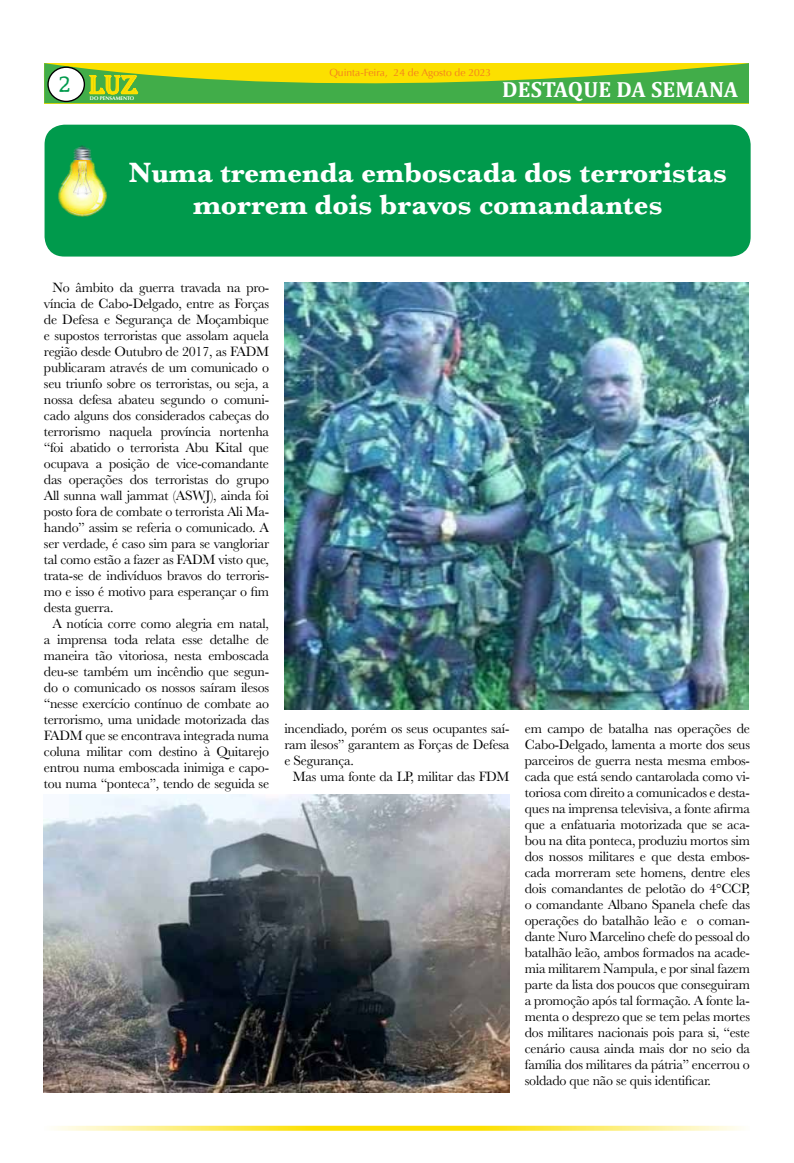
<style>
.page{position:relative;width:794px;height:1163px;background:#fff}
.page>*{position:absolute;margin:0;border:0;box-sizing:border-box;transform-origin:0 0}
.t1{font:700 29px/32px "Baskerville";color:#fff;text-align:center}
.t2{font:27.5px "Algerian";color:#fce000}
.t3{font:700 22px "Cambria";letter-spacing:.01em;color:#fff}
.t4{font:21px "Antihistory";color:#009a4c}
.t5{font:14px/16px "Baskerville";letter-spacing:-.02em;color:#000;text-align:justify}
.t6{font:10.3px "Optima";color:#f47b20}
.t7{font:700 5.3px "Optima";color:#fff}
</style>
<div class="page">
<svg style="left:44px;top:63px;width:705px;height:41px;background:#8bc133"></svg>
<svg style="left:54px;top:1125px;width:687px;height:5px;background:#fced75"></svg>
<div style="left:45px;top:125px;width:705px;height:131px;background:#009a4c;border-radius:20px"></div>
<img style="left:58px;top:145px;width:49px;height:72px">
<img style="left:284px;top:282px;width:465px;height:427px">
<img style="left:44px;top:794px;width:465px;height:298px">
<h3 class="t4" style="left:58px;top:72px;width:13px">2</h3>
<h2 class="t2" style="left:89px;top:69px;width:51px">Luz</h2>
<p class="t7" style="left:90px;top:95px;width:46px">DO PENSAMENTO</p>
<p class="t6" style="left:329px;top:67px;width:163px">Quinta-Feira, 24 de Agosto de 2023</p>
<h3 class="t3" style="left:502px;top:74px;width:237px">DESTAQUE DA SEMANA</h3>
<h1 class="t1" style="left:129px;top:157px;width:599px">Numa tremenda emboscada dos terroristas morrem dois bravos comandantes</h1>
<p class="t5" style="left:44px;top:279px;width:227px;text-indent:8px">No âmbito da guerra travada na pro&shy;víncia de Cabo-Delgado, entre as Forças de Defesa e Segurança de Moçambique e supostos terroristas que assolam aquela região desde Outubro de 2017, as FADM publicaram através de um comunicado o seu triunfo sobre os terroristas, ou seja, a nossa defesa abateu segundo o comuni&shy;cado alguns dos considerados cabeças do terrorismo naquela província nortenha “foi abatido o terrorista Abu Kital que ocupava a posição de vice-comandante das operações dos terroristas do grupo All sunna wall jammat (ASWJ), ainda foi posto fora de combate o terrorista Ali Ma&shy;hando” assim se referia o comunicado. A ser verdade, é caso sim para se vangloriar tal como estão a fazer as FADM visto que, trata-se de indivíduos bravos do terroris&shy;mo e isso é motivo para esperançar o fim desta guerra.</p>
<p class="t5" style="left:44px;top:615px;width:227px;text-indent:8px">A notícia corre como alegria em natal, a imprensa toda relata esse detalhe de maneira tão vitoriosa, nesta emboscada deu-se também um incêndio que segun&shy;do o comunicado os nossos saíram ilesos “nesse exercício contínuo de combate ao terrorismo, uma unidade motorizada das FADM que se encontrava integrada numa coluna militar com destino à Quitarejo entrou numa emboscada inimiga e capo&shy;tou numa “ponteca”, tendo de seguida se</p>
<p class="t5" style="left:284px;top:720px;width:227px">incendiado, porém os seus ocupantes saí&shy;ram ilesos” garantem as Forças de Defesa e Segurança.</p>
<p class="t5" style="left:293px;top:768px;width:218px">Mas uma fonte da LP, militar das FDM</p>
<p class="t5" style="left:525px;top:720px;width:227px">em campo de batalha nas operações de Cabo-Delgado, lamenta a morte dos seus parceiros de guerra nesta mesma embos&shy;cada que está sendo cantarolada como vi&shy;toriosa com direito a comunicados e desta&shy;ques na imprensa televisiva, a fonte afirma que a enfatuaria motorizada que se aca&shy;bou na dita ponteca, produziu mortos sim dos nossos militares e que desta embos&shy;cada morreram sete homens, dentre eles dois comandantes de pelotão do 4°CCP, o comandante Albano Spanela chefe das operações do batalhão leão e o coman&shy;dante Nuro Marcelino chefe do pessoal do batalhão leão, ambos formados na acade&shy;mia militarem Nampula, e por sinal fazem parte da lista dos poucos que conseguiram a promoção após tal formação. A fonte la&shy;menta o desprezo que se tem pelas mortes dos militares nacionais pois para si, “este cenário causa ainda mais dor no seio da família dos militares da pátria” encerrou o soldado que não se quis identificar.</p>
</div>
